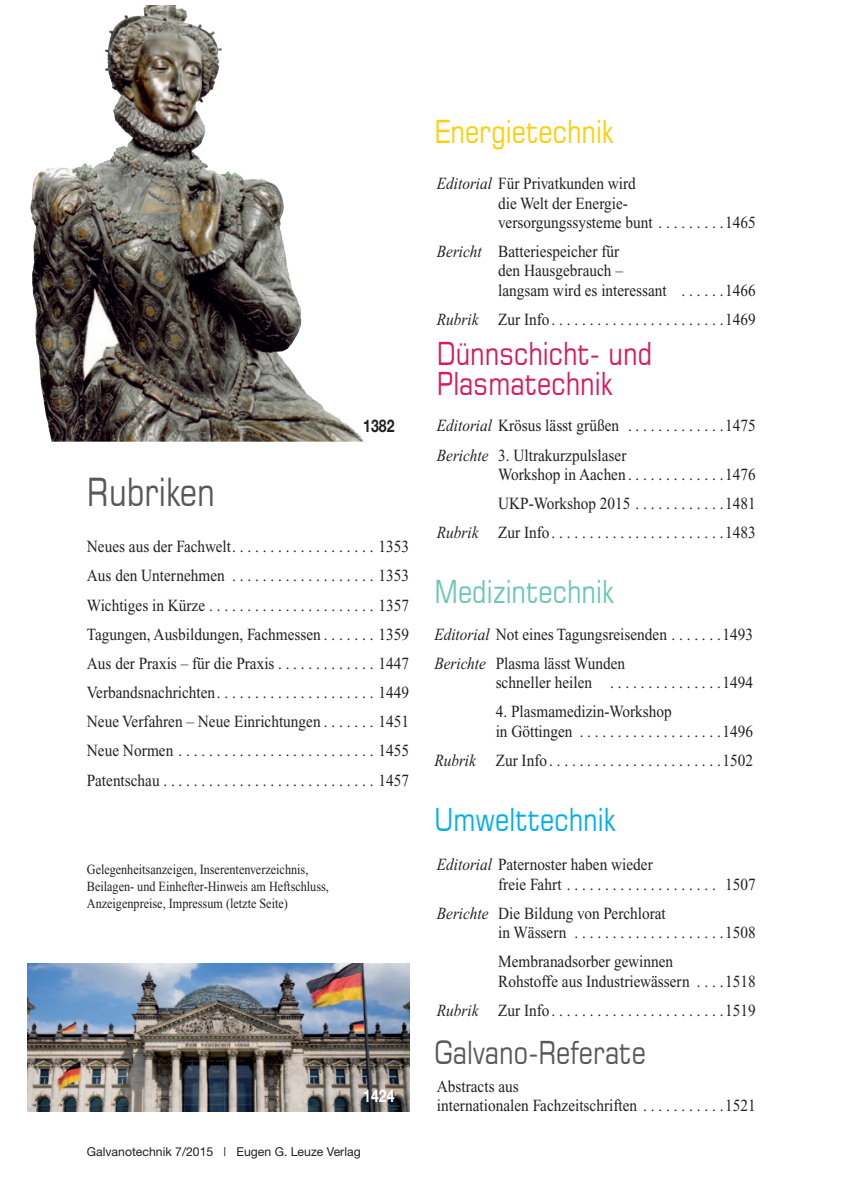
<style>
.page{position:relative;width:844px;height:1191px;background:#fff}
.page>*{position:absolute;margin:0;border:0;box-sizing:border-box;transform-origin:0 0}
.t1{font:38.5px "Square 721 BT";color:#57585a;scale:.8 1}
.t2{font:31.5px/29.8px "Square 721 BT";color:#d91a5b;scale:.8 1}
.t3{font:31.5px "Square 721 BT";color:#57585a;scale:.8 1}
.t4{font:31.5px "Square 721 BT";color:#fece08;scale:.8 1}
.t5{font:31.5px "Square 721 BT";color:#6cc7b6;scale:.8 1}
.t6{font:31.5px "Square 721 BT";color:#00aeef;scale:.8 1}
.t7{font:700 17.5px "Helvetica Neue";color:#231f20;scale:.8 1}
.t8{font:700 17.5px "Helvetica Neue";color:#fff;scale:.8 1}
.t9{font:16.97px/29.2px "Times New Roman";color:#231f20;scale:.9 1}
.t10{font:14px/16.6px "Times New Roman";color:#231f20;scale:.87 1}
.t11{font:12.25px "Helvetica Neue";color:#231f20}
.s1{font-style:italic}
</style>
<div class="page">
<svg style="left:30px;top:5px;width:333px;height:436px"></svg>
<img style="left:105px;top:5px;width:41px;height:95px">
<img style="left:27px;top:963px;width:382px;height:148px">
<h1 class="t1" style="left:87px;top:467px;width:162px">Rubriken</h1>
<p class="t7" style="left:363px;top:415px;width:40px">1382</p>
<p class="t9" style="left:87px;top:532px;width:359px;text-align:justify">Neues aus der Fachwelt . . . . . . . . . . . . . . . . . . . 1353<br>Aus den Unternehmen . . . . . . . . . . . . . . . . . . . 1353<br>Wichtiges in Kürze . . . . . . . . . . . . . . . . . . . . . . 1357<br>Tagungen, Ausbildungen, Fachmessen . . . . . . . 1359<br>Aus der Praxis – für die Praxis . . . . . . . . . . . . . 1447<br>Verbandsnachrichten . . . . . . . . . . . . . . . . . . . . . 1449<br>Neue Verfahren – Neue Einrichtungen . . . . . . . 1451<br>Neue Normen . . . . . . . . . . . . . . . . . . . . . . . . . . 1455<br>Patentschau . . . . . . . . . . . . . . . . . . . . . . . . . . . . 1457</p>
<p class="t10" style="left:87px;top:861px;width:280px">Gelegenheitsanzeigen, Inserentenverzeichnis,<br>Beilagen- und Einhefter-Hinweis am Heftschluss,<br>Anzeigenpreise, Impressum (letzte Seite)</p>
<p class="t8" style="left:363px;top:1084px;width:40px">1424</p>
<p class="t11" style="left:87px;top:1144px;width:275px">Galvanotechnik 7/2015 | Eugen G. Leuze Verlag</p>
<h2 class="t4" style="left:434px;top:112px;width:226px">Energietechnik</h2>
<p class="t9" style="left:498px;top:174px;width:287px;line-height:19.2px;text-indent:-61px"><span class="s1">Editorial</span> Für Privatkunden wird<br>die Welt der Energie&shy;versorgungssysteme bunt . . . . . . . . 1465</p>
<p class="t9" style="left:498px;top:242px;width:287px;line-height:19.2px;text-indent:-61px"><span class="s1">Bericht</span> Batteriespeicher für<br>den Hausgebrauch –<br>langsam wird es interessant . . . . . 1466</p>
<p class="t9" style="left:437px;top:305px;width:355px"><span class="s1">Rubrik</span> Zur Info . . . . . . . . . . . . . . . . . . . . . . 1469</p>
<h2 class="t2" style="left:437px;top:339px;width:270px">Dünnschicht- und<br>Plasmatechnik</h2>
<p class="t9" style="left:437px;top:411px;width:355px"><span class="s1">Editorial</span> Krösus lässt grüßen . . . . . . . . . . . . 1475<br><span class="s1">Berichte</span> 3. Ultrakurzpulslaser</p>
<p class="t9" style="left:437px;top:459px;width:355px;text-align:right">Workshop in Aachen . . . . . . . . . . . . 1476<br>UKP-Workshop 2015 . . . . . . . . . . . 1481<br><span class="s1">Rubrik</span> Zur Info . . . . . . . . . . . . . . . . . . . . . . 1483</p>
<h2 class="t5" style="left:434px;top:572px;width:226px">Medizintechnik</h2>
<p class="t9" style="left:434px;top:619px;width:355px"><span class="s1">Editorial</span> Not eines Tagungsreisenden . . . . . . 1493<br><span class="s1">Berichte</span> Plasma lässt Wunden</p>
<p class="t9" style="left:495px;top:668px;width:287px">schneller heilen . . . . . . . . . . . . . . 1494</p>
<p class="t9" style="left:495px;top:702px;width:287px;line-height:19.2px">4. Plasmamedizin-Workshop<br>in Göttingen . . . . . . . . . . . . . . . . . . 1496</p>
<p class="t9" style="left:434px;top:745px;width:355px"><span class="s1">Rubrik</span> Zur Info . . . . . . . . . . . . . . . . . . . . . . 1502</p>
<h2 class="t6" style="left:434px;top:800px;width:228px">Umwelttechnik</h2>
<p class="t9" style="left:498px;top:855px;width:287px;line-height:19.2px;text-indent:-61px"><span class="s1">Editorial</span> Paternoster haben wieder<br>freie Fahrt . . . . . . . . . . . . . . . . . . . . 1507</p>
<p class="t9" style="left:498px;top:903px;width:287px;line-height:19.2px;text-indent:-61px"><span class="s1">Berichte</span> Die Bildung von Perchlorat<br>in Wässern . . . . . . . . . . . . . . . . . . . 1508</p>
<p class="t9" style="left:498px;top:952px;width:287px;line-height:19.2px">Membranadsorber gewinnen<br>Rohstoffe aus Industriewässern . . . 1518</p>
<p class="t9" style="left:437px;top:995px;width:355px"><span class="s1">Rubrik</span> Zur Info . . . . . . . . . . . . . . . . . . . . . . 1519</p>
<h2 class="t3" style="left:434px;top:1032px;width:266px">Galvano-Referate</h2>
<p class="t9" style="left:437px;top:1076px;width:355px;line-height:19.2px">Abstracts aus<br>internationalen Fachzeitschriften . . . . . . . . . . 1521</p>
</div>
